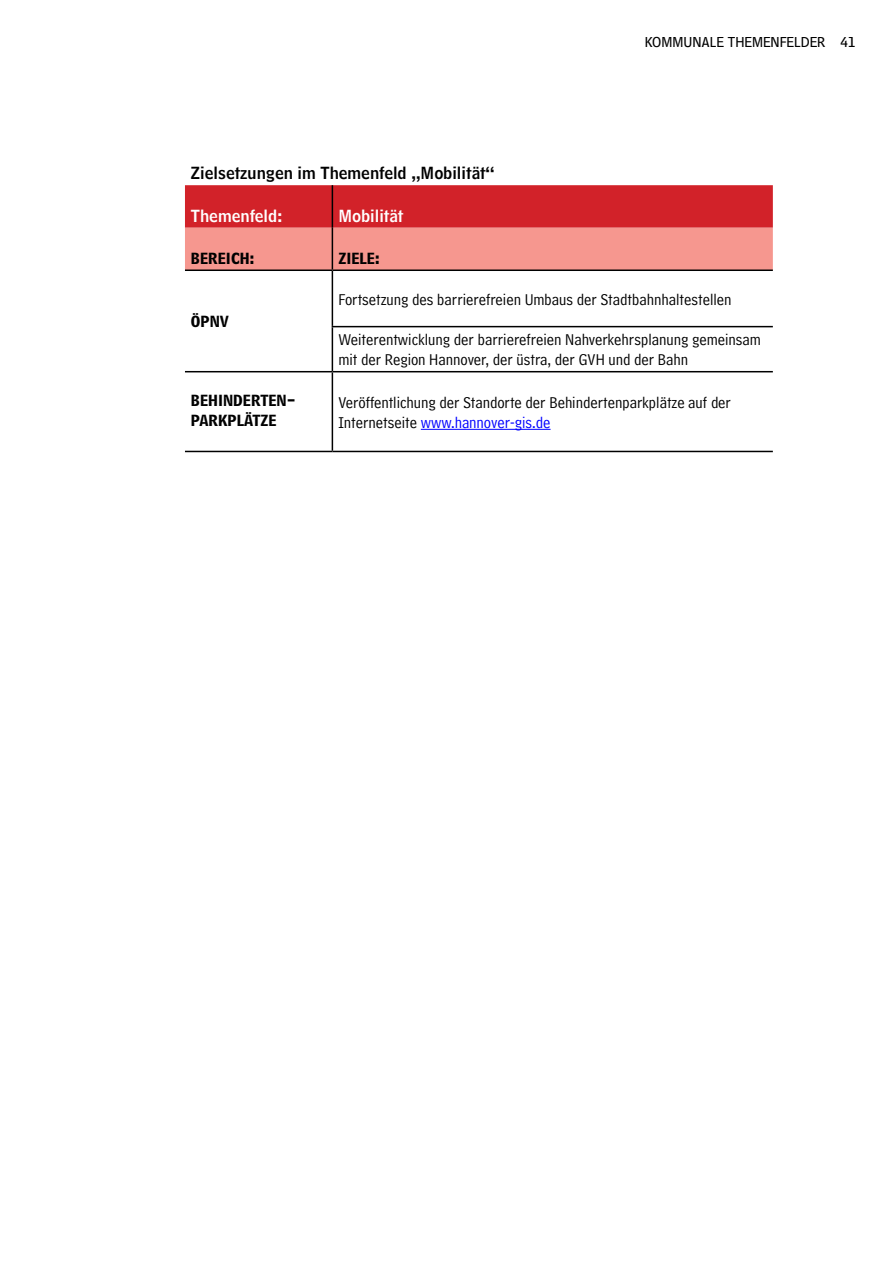
<style>
.page{position:relative;width:893px;height:1263px;background:#fff}
.page>*{position:absolute;margin:0;border:0;box-sizing:border-box;transform-origin:0 0}
.t1{font:16.5px/19.8px "Hannover Millennial Comment";color:#000}
.t2{font:16.5px "Hannover Millennial Headline";color:#000}
.t3{font:16.5px "Hannover Millennial Headline";color:#fff}
.t4{font:15px "Hannover Millennial Text";color:#000}
.t5{font:13.5px/19.8px "Hannover Millennial Big Caps";color:#000}
.s1{color:#00f}
</style>
<div class="page">
<svg style="left:185px;top:185px;width:588px;height:84px;background:#e35c5c"></svg>
<hr style="left:332px;top:185px;width:1px;height:43px;background:#000">
<hr style="left:332px;top:228px;width:1px;height:41px;background:#000">
<hr style="left:185px;top:269px;width:147px;height:2px;background:#000">
<hr style="left:332px;top:269px;width:441px;height:2px;background:#000">
<hr style="left:332px;top:271px;width:1px;height:55px;background:#000">
<hr style="left:332px;top:326px;width:441px;height:1px;background:#000">
<hr style="left:332px;top:327px;width:1px;height:44px;background:#000">
<hr style="left:185px;top:371px;width:147px;height:1px;background:#000">
<hr style="left:332px;top:371px;width:441px;height:1px;background:#000">
<hr style="left:332px;top:372px;width:1px;height:79px;background:#000">
<hr style="left:185px;top:451px;width:147px;height:1px;background:#000">
<hr style="left:332px;top:451px;width:441px;height:1px;background:#000">
<hr style="left:421px;top:429px;width:130px;height:1px;background:#00f">
<p class="t4" style="left:645px;top:34px;width:182px">KOMMUNALE THEMENFELDER</p>
<p class="t4" style="left:840px;top:34px;width:16px">41</p>
<p class="t2" style="left:191px;top:163px;width:305px">Zielsetzungen im Themenfeld „Mobilität“</p>
<p class="t3" style="left:191px;top:206px;width:93px">Themenfeld:</p>
<p class="t3" style="left:338px;top:206px;width:67px">Mobilität</p>
<p class="t5" style="left:191px;top:248px;width:65px">BEREICH:</p>
<p class="t5" style="left:338px;top:248px;width:43px">ZIELE:</p>
<p class="t5" style="left:191px;top:311px;width:39px">ÖPNV</p>
<p class="t1" style="left:338px;top:290px;width:395px">Fortsetzung des barrierefreien Umbaus der Stadtbahnhaltestellen</p>
<p class="t1" style="left:338px;top:330px;width:424px">Weiterentwicklung der barrierefreien Nahverkehrsplanung gemeinsam mit der Region Hannover, der üstra, der GVH und der Bahn</p>
<p class="t5" style="left:191px;top:390px;width:106px">BEHINDERTEN-<br>PARKPLÄTZE</p>
<p class="t1" style="left:338px;top:393px;width:394px">Veröffentlichung der Standorte der Behindertenparkplätze auf der<br>Internetseite <span class="s1">www.hannover-gis.de</span></p>
</div>
